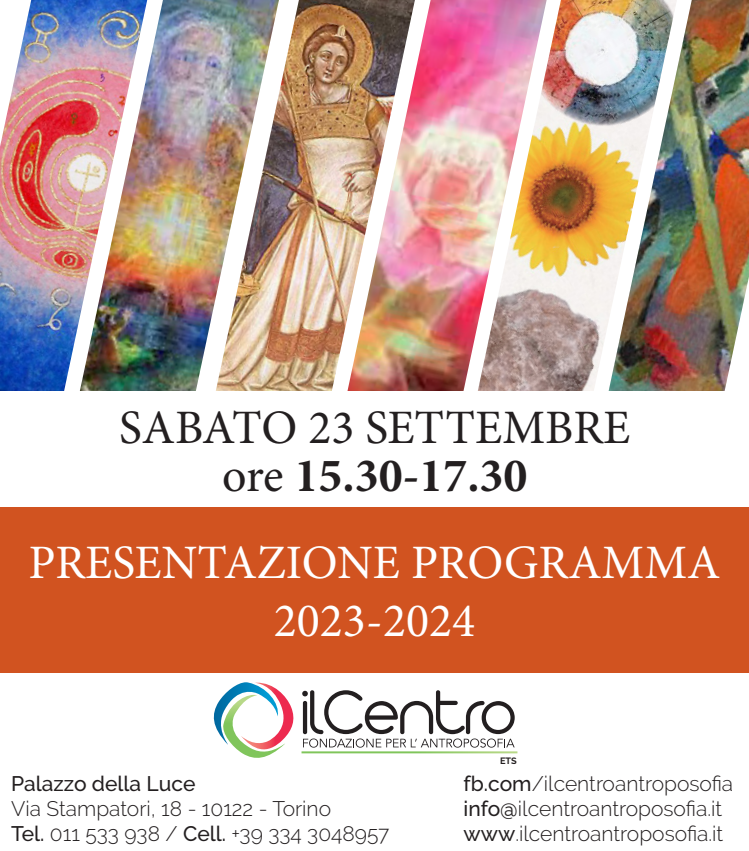
<style>
.page{position:relative;width:749px;height:851px;background:#fff}
.page>*{position:absolute;margin:0;border:0;box-sizing:border-box;transform-origin:0 0}
.t1{font:48px "Minion Pro";color:#fff}
.t2{font:48px "Minion Pro";color:#231f20}
.t3{font:700 48px "Minion Pro";color:#231f20}
.t4{font:300 20.8px "Raleway";color:#231f20}
.t5{font:500 20.8px "Raleway";color:#231f20}
.t6{font:700 9.2px "Raleway";color:#231f20}
.s1{font-weight:400}
.s2{font-weight:500}
</style>
<div class="page">
<img style="left:546px;top:0;width:59px;height:391px">
<img style="left:605px;top:0;width:143px;height:391px">
<img style="left:415px;top:0;width:131px;height:391px">
<img style="left:279px;top:0;width:136px;height:391px">
<img style="left:147px;top:0;width:132px;height:391px">
<img style="left:0;top:0;width:147px;height:391px">
<div style="left:0;top:507px;width:748px;height:165px;background:#d15320"></div>
<svg style="left:302px;top:690px;width:212px;height:57px"></svg>
<svg style="left:213px;top:682px;width:81px;height:76px"></svg>
<p class="t2" style="left:119px;top:395px;width:512px">SABATO 23 SETTEMBRE</p>
<p class="t3" style="left:222px;top:441px;width:307px"><span class="s1">ore</span> 15.30-17.30</p>
<p class="t1" style="left:29px;top:530px;width:693px">PRESENTAZIONE PROGRAMMA</p>
<p class="t1" style="left:273px;top:588px;width:203px">2023-2024</p>
<p class="t5" style="left:11px;top:771px;width:185px">Palazzo della Luce</p>
<p class="t4" style="left:11px;top:796px;width:321px">Via Stampatori, 18 - 10122 - Torino</p>
<p class="t4" style="left:11px;top:821px;width:379px"><span class="s2">Tel.</span> 011 533 938 / <span class="s2">Cell.</span> +39 334 3048957</p>
<p class="t6" style="left:500px;top:755px;width:18px">ETS</p>
<p class="t4" style="left:463px;top:771px;width:271px"><span class="s2">fb.com</span>/ilcentroantroposofia</p>
<p class="t4" style="left:463px;top:796px;width:260px"><span class="s2">info@</span>ilcentroantroposofia.it</p>
<p class="t4" style="left:463px;top:821px;width:261px"><span class="s2">www</span>.ilcentroantroposofia.it</p>
</div>
